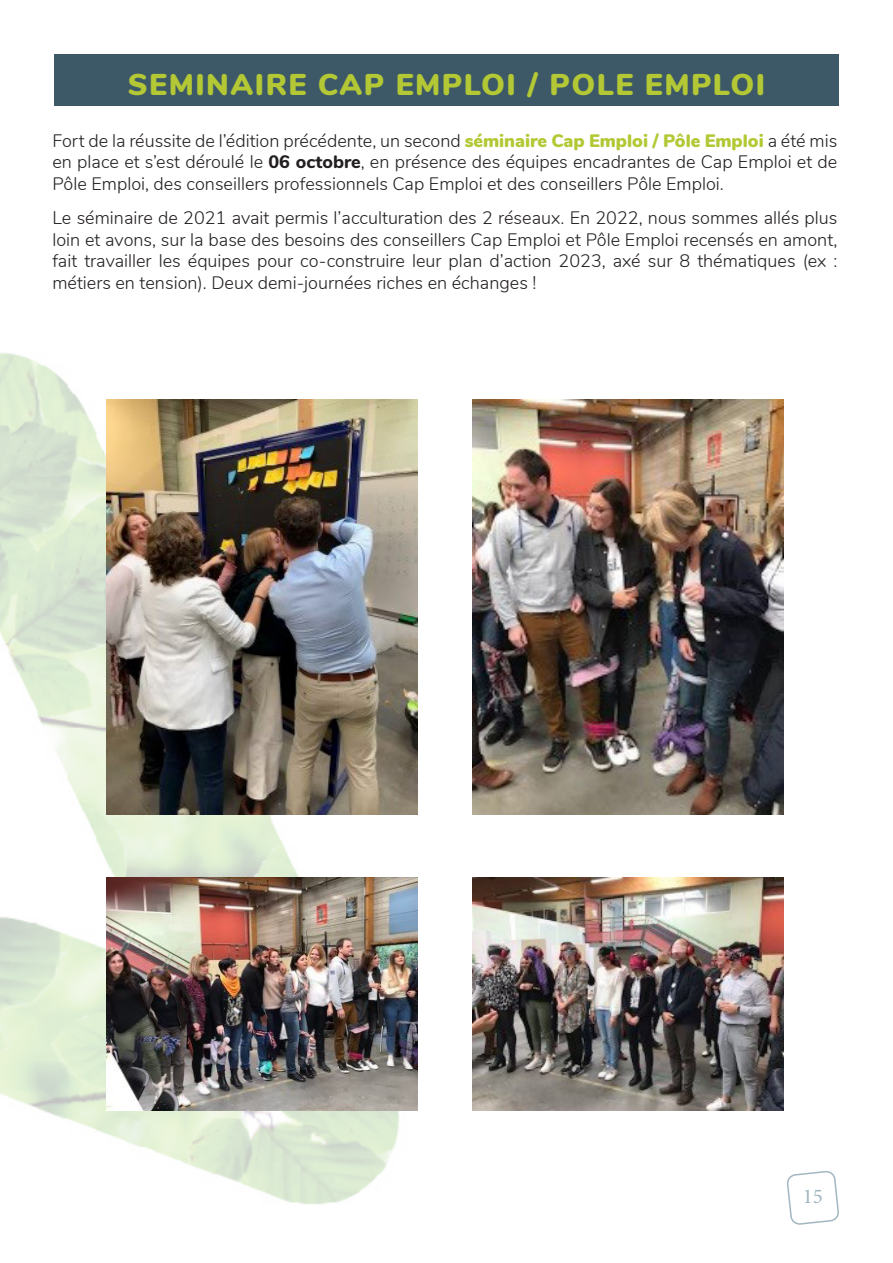
<style>
.page{position:relative;width:893px;height:1263px;background:#fff}
.page>*{position:absolute;margin:0;border:0;box-sizing:border-box;transform-origin:0 0}
.t1{font:900 30px "Nunito";letter-spacing:.05em;color:#b3c834}
.t2{font:21px "Minion Pro";color:#a2b7c0}
.t3{font:300 18px/21.6px "Nunito";color:#231f20;text-align:justify}
.s1{font-weight:900;color:#b3c834}
.s2{font-weight:800}
</style>
<div class="page">
<svg style="left:787px;top:1171px;width:52px;height:53px"></svg>
<img style="left:0;top:353px;width:418px;height:851px">
<div style="left:54px;top:54px;width:785px;height:51px;background:#3d5967"></div>
<img style="left:106px;top:877px;width:311px;height:233px">
<img style="left:106px;top:400px;width:311px;height:414px">
<img style="left:473px;top:400px;width:311px;height:414px">
<img style="left:473px;top:877px;width:311px;height:233px">
<p class="t1" style="left:128px;top:62px;width:639px">SEMINAIRE CAP EMPLOI / POLE EMPLOI</p>
<p class="t3" style="left:52px;top:129px;width:786px">Fort de la réussite de l’édition précédente, un second <span class="s1">séminaire Cap Emploi / Pôle Emploi</span> a été mis en place et s’est déroulé le <span class="s2">06 octobre</span>, en présence des équipes encadrantes de Cap Emploi et de Pôle Emploi, des conseillers professionnels Cap Emploi et des conseillers Pôle Emploi.</p>
<p class="t3" style="left:52px;top:206px;width:786px">Le séminaire de 2021 avait permis l’acculturation des 2 réseaux. En 2022, nous sommes allés plus loin et avons, sur la base des besoins des conseillers Cap Emploi et Pôle Emploi recensés en amont, fait travailler les équipes pour co-construire leur plan d’action 2023, axé sur 8 thématiques (ex : métiers en tension). Deux demi-journées riches en échanges !</p>
<p class="t2" style="left:803px;top:1182px;width:22px">15</p>
</div>
